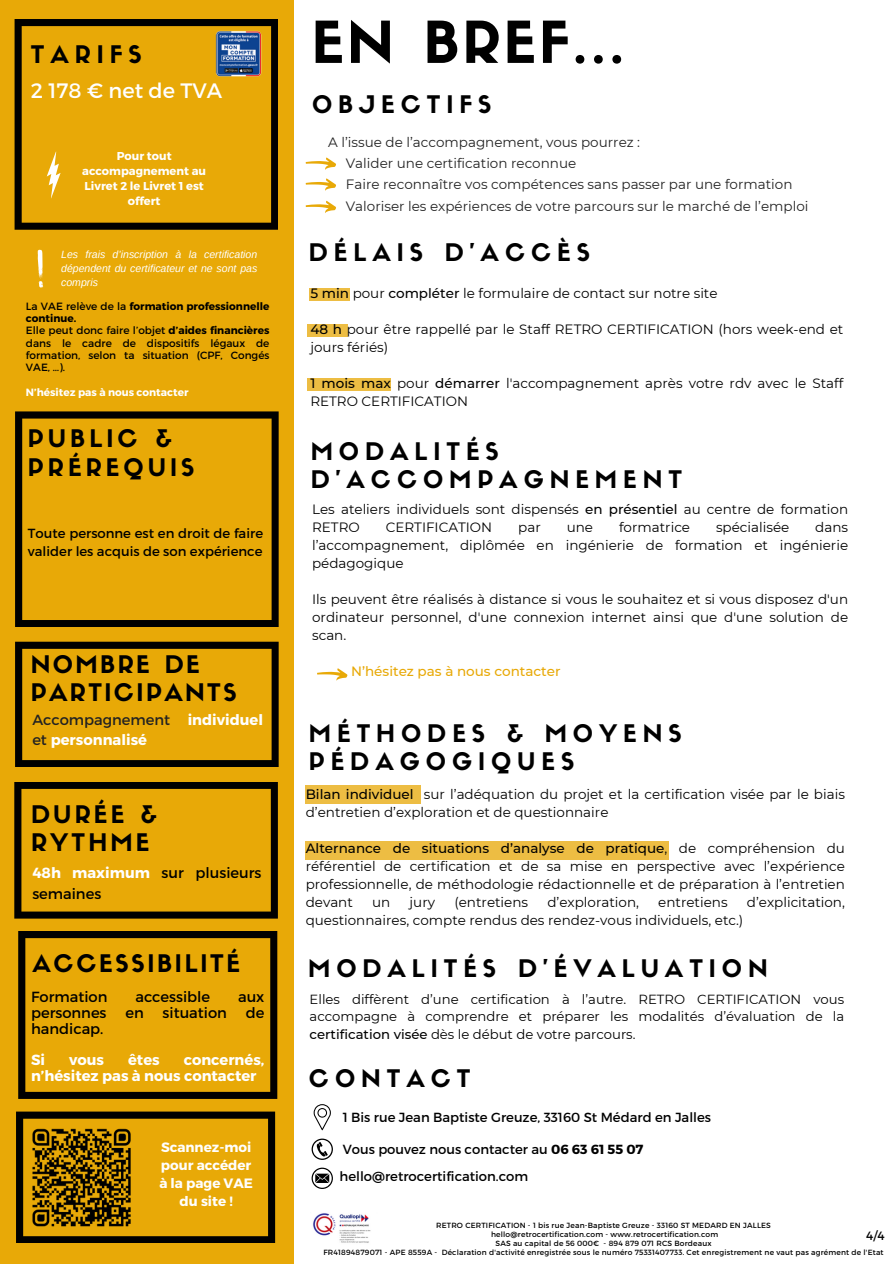
<style>
.page{position:relative;width:893px;height:1264px;background:#fff}
.page>*{position:absolute;margin:0;border:0;box-sizing:border-box;transform-origin:0 0}
.t1{font:56.7px "Sifonn Basic";letter-spacing:.05em;color:#000}
.t2{font:23.85px/28.2px "Sifonn Basic";letter-spacing:.25em;color:#000}
.t3{font:23.85px/28.2px "Sifonn Basic";letter-spacing:.1em;color:#000}
.t4{font:23.85px/28.2px "Sifonn Basic";letter-spacing:.17em;color:#000}
.t5{font:23.85px "Sifonn Basic";letter-spacing:.115em;color:#000}
.t6{font:23.85px/28.2px "Sifonn Basic";letter-spacing:.13em;color:#000}
.t7{font:20.85px "Montserrat";color:#fff}
.t8{font:700 14.7px/20.2px "Montserrat";color:#fff}
.t9{font:14.7px/20.2px "Montserrat";color:#000}
.t10{font:13.5px/18px "Montserrat";color:#000}
.t11{font:13.5px/21.3px "Montserrat";color:#222}
.t12{font:700 13.5px/18px "Montserrat";color:#fffefd;text-align:center}
.t13{font:500 13.5px "Montserrat";color:#e8a907}
.t14{font:13.2px/17.5px "Montserrat";color:#000}
.t15{font:12px "Montserrat";color:#000}
.t16{font:700 11.4px/15.1px "Montserrat";color:#fff;text-align:center}
.t17{font:10.5px/12.3px "Montserrat";color:#000;text-align:justify}
.t18{font:italic 10.5px/14px "Arimo";color:#fff;text-align:justify}
.t19{font:700 10.5px/12.3px "Montserrat";color:#000}
.t20{font:700 10.5px "Montserrat";color:#fff}
.t21{font:7.5px "Montserrat";letter-spacing:.025em;color:#000}
.s1{font-weight:400}
.s2{font-weight:700}
.s3{font-weight:400;color:#222}
.s4{font-weight:700;color:#fff}
.s5{font-weight:500}
</style>
<div class="page">
<div style="left:0;top:0;width:294px;height:1263px;background:#e8a907"></div>
<svg style="left:15px;top:19px;width:263px;height:211px"></svg>
<svg style="left:15px;top:641px;width:263px;height:126px"></svg>
<svg style="left:14px;top:782px;width:264px;height:136px"></svg>
<svg style="left:38px;top:249px;width:5px;height:39px"></svg>
<svg style="left:15px;top:411px;width:263px;height:216px"></svg>
<svg style="left:18px;top:931px;width:259px;height:167px"></svg>
<svg style="left:306px;top:157px;width:30px;height:13px"></svg>
<svg style="left:306px;top:178px;width:30px;height:13px"></svg>
<svg style="left:306px;top:201px;width:30px;height:12px"></svg>
<svg style="left:317px;top:668px;width:30px;height:12px"></svg>
<div style="left:309px;top:288px;width:40px;height:12px;background:#edbd43"></div>
<div style="left:307px;top:324px;width:40px;height:12px;background:#edbd43"></div>
<svg style="left:31px;top:150px;width:45px;height:49px"></svg>
<svg style="left:311px;top:1138px;width:22px;height:21px"></svg>
<svg style="left:311px;top:1167px;width:22px;height:21px"></svg>
<svg style="left:313px;top:1104px;width:17px;height:25px"></svg>
<div style="left:307px;top:378px;width:84px;height:12px;background:#edbd43"></div>
<div style="left:306px;top:840px;width:362px;height:19px;background:#edbd43"></div>
<div style="left:306px;top:785px;width:115px;height:19px;background:#edbd43"></div>
<svg style="left:16px;top:1111px;width:259px;height:132px"></svg>
<img style="left:31px;top:1125px;width:102px;height:103px">
<img style="left:214px;top:30px;width:49px;height:49px">
<img style="left:313px;top:1213px;width:58px;height:30px">
<p class="t2" style="left:31px;top:43px;width:112px">TARIFS</p>
<p class="t7" style="left:31px;top:77px;width:193px">2 178 € net de TVA</p>
<h2 class="t16" style="left:82px;top:147px;width:125px">Pour tout accompagnement au<br>Livret 2 le Livret 1 est offert</h2>
<h4 class="t18" style="left:61px;top:247px;width:198px">Les frais d’inscription à la certification dépendent du certificateur et ne sont pas compris</h4>
<p class="t19" style="left:26px;top:299px;width:245px"><span class="s1">La VAE relève de la</span> formation professionnelle continue.</p>
<p class="t17" style="left:26px;top:324px;width:245px">Elle peut donc faire l’objet <span class="s2">d’aides financières </span>dans le cadre de dispositifs légaux de formation, selon ta situation (CPF, Congés VAE, …).</p>
<p class="t20" style="left:26px;top:385px;width:164px">N’hésitez pas à nous contacter</p>
<h2 class="t4" style="left:28px;top:427px;width:168px">PUBLIC &amp;<br>PRÉREQUIS</h2>
<h5 class="t14" style="left:28px;top:524px;width:236px">Toute personne est en droit de faire valider les acquis de son expérience</h5>
<p class="t3" style="left:31px;top:653px;width:207px">NOMBRE DE<br>PARTICIPANTS</p>
<h2 class="t8" style="left:32px;top:708px;width:232px"><span class="s3">Accompagnement</span> individuel <span class="s3">et</span> personnalisé</h2>
<h3 class="t6" style="left:31px;top:802px;width:127px">DURÉE &amp;<br>RYTHME</h3>
<p class="t9" style="left:32px;top:862px;width:230px"><span class="s4">48h maximum</span> sur plusieurs semaines</p>
<p class="t5" style="left:32px;top:953px;width:209px">ACCESSIBILITÉ</p>
<p class="t9" style="left:31px;top:986px;width:78px">Formation</p>
<p class="t9" style="left:135px;top:986px;width:76px">accessible</p>
<p class="t9" style="left:238px;top:986px;width:28px">aux</p>
<p class="t9" style="left:31px;top:1002px;width:77px">personnes</p>
<p class="t9" style="left:125px;top:1002px;width:20px">en</p>
<p class="t9" style="left:163px;top:1002px;width:66px">situation</p>
<p class="t9" style="left:246px;top:1002px;width:20px">de</p>
<p class="t9" style="left:31px;top:1017px;width:74px">handicap.</p>
<h6 class="t8" style="left:31px;top:1049px;width:16px">Si</h6>
<h6 class="t8" style="left:69px;top:1049px;width:36px">vous</h6>
<h6 class="t8" style="left:128px;top:1049px;width:33px">êtes</h6>
<h6 class="t8" style="left:31px;top:1051px;width:235px;line-height:15.8px;text-indent:153px">concernés, n’hésitez pas à nous contacter</h6>
<h2 class="t12" style="left:159px;top:1137px;width:95px">Scannez-moi pour accéder à la page VAE du site !</h2>
<h5 class="t1" style="left:311px;top:20px;width:314px">EN BREF...</h5>
<h4 class="t2" style="left:312px;top:93px;width:181px">OBJECTIFS</h4>
<p class="t11" style="left:346px;top:131px;width:448px;text-indent:-18px">A l’issue de l’accompagnement, vous pourrez :<br>Valider une certification reconnue<br>Faire reconnaître vos compétences sans passer par une formation</p>
<h2 class="t11" style="left:346px;top:195px;width:464px">Valoriser les expériences de votre parcours sur le marché de l’emploi</h2>
<h1 class="t2" style="left:309px;top:241px;width:282px">DÉLAIS D'ACCÈS</h1>
<h2 class="t10" style="left:310px;top:284px;width:408px"><span class="s5">5 min</span> pour <span class="s5">compléter</span> le formulaire de contact sur notre site</h2>
<h5 class="t10" style="left:310px;top:320px;width:534px"><span class="s5">48 h</span> pour être rappellé par le Staff RETRO CERTIFICATION (hors week-end et jours fériés)</h5>
<p class="t10" style="left:310px;top:374px;width:534px"><span class="s5">1 mois max</span> pour <span class="s5">démarrer</span> l'accompagnement après votre rdv avec le Staff<br>RETRO CERTIFICATION</p>
<p class="t2" style="left:311px;top:439px;width:372px">MODALITÉS<br>D'ACCOMPAGNEMENT</p>
<h5 class="t10" style="left:312px;top:500px;width:537px">Les ateliers individuels sont dispensés <span class="s5">en présentiel</span> au centre de formation<br>RETRO</h5>
<h5 class="t10" style="left:386px;top:518px;width:108px">CERTIFICATION</h5>
<h5 class="t10" style="left:518px;top:518px;width:24px">par</h5>
<h5 class="t10" style="left:566px;top:518px;width:28px">une</h5>
<h5 class="t10" style="left:619px;top:518px;width:73px">formatrice</h5>
<h5 class="t10" style="left:716px;top:518px;width:75px">spécialisée</h5>
<h5 class="t10" style="left:312px;top:518px;width:537px;text-align:justify;text-indent:503px">dans l’accompagnement, diplômée en ingénierie de formation et ingénierie pédagogique</h5>
<h2 class="t10" style="left:312px;top:590px;width:537px;text-align:justify">Ils peuvent être réalisés à distance si vous le souhaitez et si vous disposez d'un ordinateur personnel, d'une connexion internet ainsi que d'une solution de scan.</h2>
<h5 class="t13" style="left:351px;top:663px;width:211px">N’hésitez pas à nous contacter</h5>
<p class="t2" style="left:309px;top:721px;width:374px">MÉTHODES &amp; MOYENS<br>PÉDAGOGIQUES</p>
<h5 class="t10" style="left:306px;top:784px;width:540px"><span class="s5">Bilan individuel</span> sur l’adéquation du projet et la certification visée par le biais d’entretien d’exploration et de questionnaire</h5>
<h2 class="t10" style="left:306px;top:838px;width:540px;text-align:justify"><span class="s5">Alternance de situations d’analyse de pratique</span>, de compréhension du référentiel de certification et de sa mise en perspective avec l’expérience professionnelle, de méthodologie rédactionnelle et de préparation à l’entretien devant</h2>
<h2 class="t10" style="left:372px;top:892px;width:20px">un</h2>
<h2 class="t10" style="left:409px;top:892px;width:27px">jury</h2>
<h2 class="t10" style="left:454px;top:892px;width:75px">(entretiens</h2>
<h2 class="t10" style="left:547px;top:892px;width:93px">d’exploration,</h2>
<h2 class="t10" style="left:658px;top:892px;width:71px">entretiens</h2>
<h2 class="t10" style="left:746px;top:892px;width:100px">d’explicitation,</h2>
<h2 class="t10" style="left:306px;top:910px;width:439px">questionnaires, compte rendus des rendez-vous individuels, etc.)</h2>
<p class="t2" style="left:308px;top:957px;width:461px">MODALITÉS D'ÉVALUATION</p>
<h2 class="t14" style="left:309px;top:990px;width:536px;text-align:justify">Elles diffèrent d’une certification à l’autre. RETRO CERTIFICATION vous accompagne à comprendre et préparer les modalités d’évaluation de la <span class="s5">certification visée</span> dès le début de votre parcours.</h2>
<h4 class="t2" style="left:309px;top:1067px;width:163px">CONTACT</h4>
<h5 class="t14" style="left:343px;top:1107px;width:370px">1 Bis rue Jean Baptiste Greuze, 33160 St Médard en Jalles</h5>
<p class="t14" style="left:343px;top:1139px;width:302px">Vous pouvez nous contacter au <span class="s2">06 63 61 55 07</span></p>
<h2 class="t14" style="left:339px;top:1166px;width:190px">hello@retrocertification.com</h2>
<h5 class="t21" style="left:436px;top:1220px;width:336px">RETRO CERTIFICATION - 1 bis rue Jean-Baptiste Greuze - 33160 ST MEDARD EN JALLES</h5>
<h5 class="t21" style="left:491px;top:1229px;width:229px">hello@retrocertification.com - www.retrocertification.com</h5>
<h5 class="t21" style="left:495px;top:1238px;width:217px">SAS au capital de 56 000€ - 894 879 071 RCS Bordeaux</h5>
<h2 class="t21" style="left:323px;top:1247px;width:561px">FR41894879071 - APE 8559A - Déclaration d'activité enregistrée sous le numéro 75331407733. Cet enregistrement ne vaut pas agrément de l'Etat</h2>
<h5 class="t15" style="left:866px;top:1228px;width:20px">4/4</h5>
</div>
